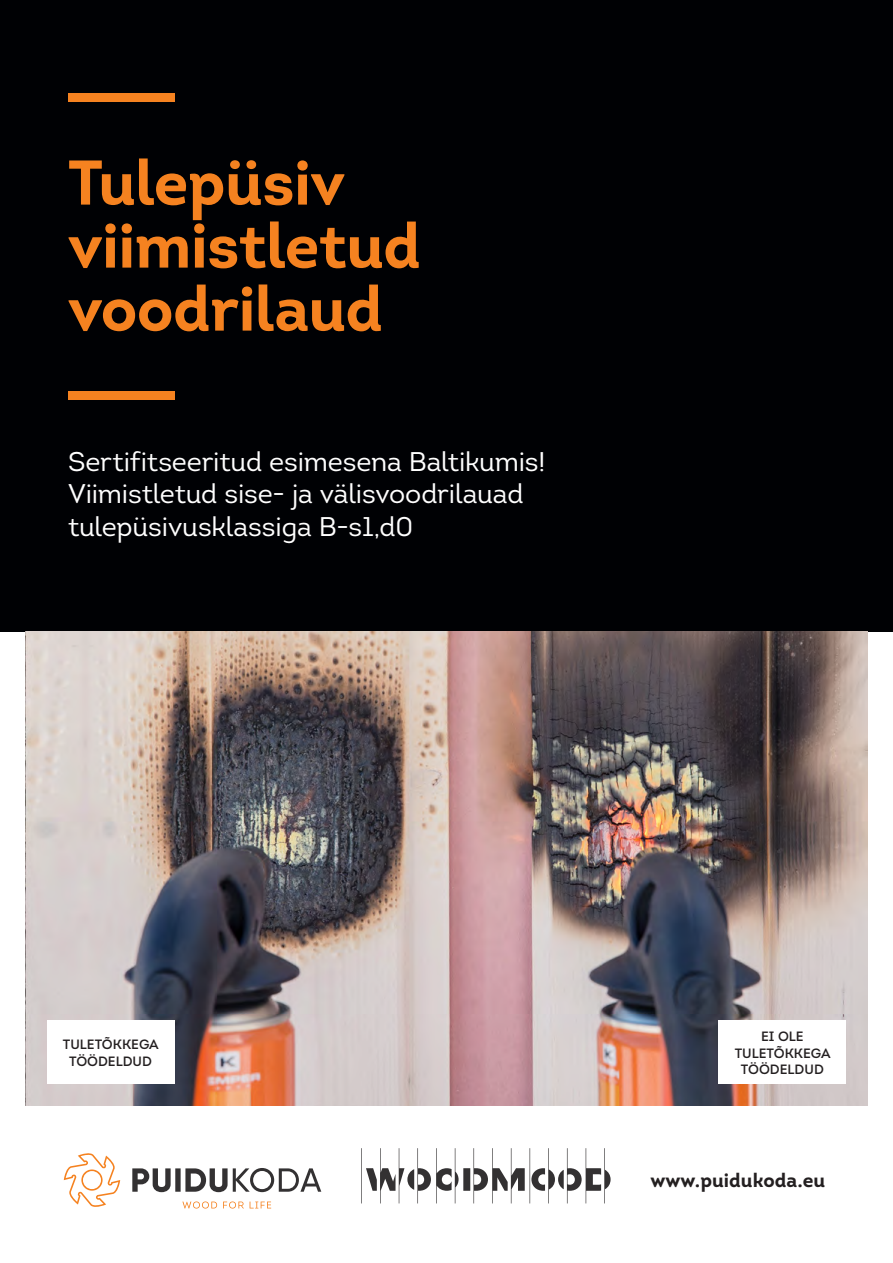
<style>
.page{position:relative;width:893px;height:1263px;background:#fff}
.page>*{position:absolute;margin:0;border:0;box-sizing:border-box;transform-origin:0 0}
.t1{font:700 63px/63px "Intro";letter-spacing:-.015em;color:#f58220}
.t2{font:27px/32.4px "Intro";letter-spacing:-.005em;color:#fff}
.t3{font:700 19.5px "Intro";color:#231f20}
.t4{font:13.5px/16.2px "Intro";color:#231f20;text-align:center}
</style>
<div class="page">
<div style="left:0;top:0;width:893px;height:631px;background:#000104"></div>
<div style="left:68px;top:94px;width:106px;height:8px;background:#f58220"></div>
<div style="left:68px;top:391px;width:106px;height:9px;background:#f58220"></div>
<svg style="left:64px;top:1153px;width:56px;height:54px"></svg>
<svg style="left:132px;top:1168px;width:189px;height:24px"></svg>
<svg style="left:182px;top:1201px;width:89px;height:7px"></svg>
<svg style="left:361px;top:1148px;width:250px;height:55px"></svg>
<img style="left:26px;top:631px;width:841px;height:475px">
<div style="left:47px;top:1020px;width:127px;height:64px;background:#fff"></div>
<div style="left:719px;top:1020px;width:127px;height:64px;background:#fff"></div>
<h1 class="t1" style="left:68px;top:151px;width:355px">Tulepüsiv viimistletud voodrilaud</h1>
<p class="t2" style="left:68px;top:446px;width:479px">Sertifitseeritud esimesena Baltikumis!<br>Viimistletud sise- ja välisvoodrilauad tulepüsivusklassiga B-s1,d0</p>
<p class="t4" style="left:63px;top:1036px;width:97px">TULETÕKKEGA<br>TÖÖDELDUD</p>
<p class="t4" style="left:735px;top:1028px;width:97px">EI OLE<br>TULETÕKKEGA<br>TÖÖDELDUD</p>
<p class="t3" style="left:651px;top:1168px;width:176px">www.puidukoda.eu</p>
</div>
